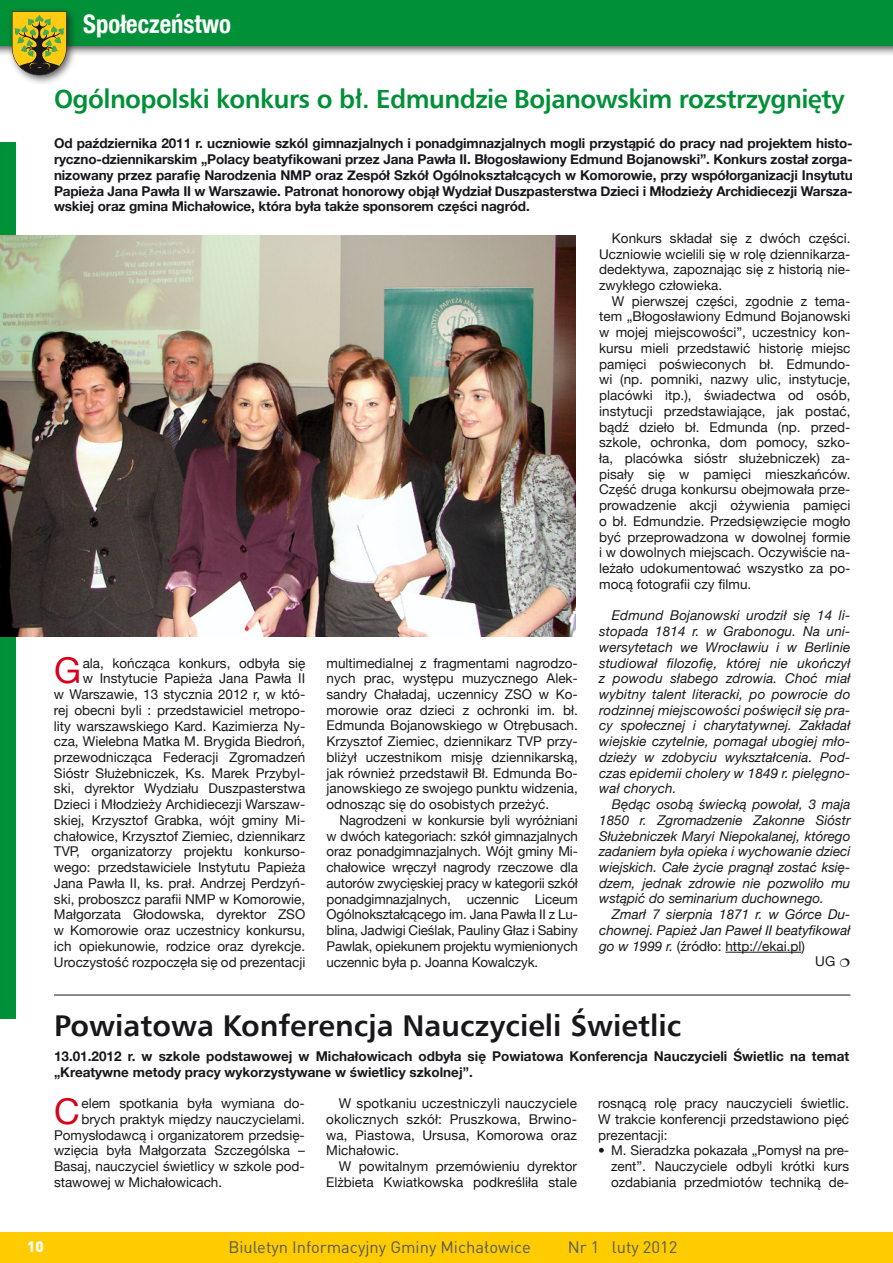
<style>
.page{position:relative;width:893px;height:1263px;background:#fff}
.page>*{position:absolute;margin:0;border:0;box-sizing:border-box;transform-origin:0 0}
.t1{font:35.55px "Helvetica Neue";color:#d8001c}
.t2{font:700 30px "Humnst 777 EU";color:#1a171c}
.t3{font:700 26.25px "Humnst 777 EU";letter-spacing:-.02em;color:#009037}
.t4{font:700 condensed 25.5px "Helvetica Neue LT Com";color:#fff}
.t5{font:16.5px "DIN Pro";color:#58585a}
.t6{font:900 15px "DIN";color:#fff}
.t7{font:13.5px/15.8px "Helvetica Neue";color:#1a171c;text-align:justify}
.t8{font:italic 13.5px/15.8px "Helvetica Neue";color:#1a171c;text-align:justify}
.t9{font:700 13.5px/15.8px "Helvetica Neue";color:#1a171c;text-align:justify}
.s1{font-style:italic}
</style>
<div class="page">
<div style="left:0;top:0;width:893px;height:56px;background:#1a171c;opacity:.75"></div>
<div style="left:0;top:0;width:893px;height:45px;background:#009037"></div>
<div style="left:0;top:1233px;width:893px;height:30px;background:#fecc00"></div>
<div style="left:7px;top:6px;width:70px;height:80px;background:#1a171c;opacity:.75"></div>
<svg style="left:12px;top:12px;width:54px;height:63px;background:#ad9e2c"></svg>
<div style="left:0;top:142px;width:16px;height:877px;background:#009037"></div>
<hr style="left:725px;top:952px;width:76px;height:1px;background:#1a171c">
<img style="left:0;top:236px;width:576px;height:400px">
<hr style="left:54px;top:995px;width:796px;height:1px;background:#1a171c">
<h3 class="t4" style="left:83px;top:8px;width:149px">Społeczeństwo</h3>
<h3 class="t3" style="left:54px;top:82px;width:792px">Ogólnopolski konkurs o bł. Edmundzie Bojanowskim rozstrzygnięty</h3>
<p class="t9" style="left:54px;top:135px;width:800px">Od października 2011 r. uczniowie szkól gimnazjalnych i ponadgimnazjalnych mogli przystąpić do pracy nad projektem histo&shy;ryczno-dziennikarskim „Polacy beatyfikowani przez Jana Pawła II. Błogosławiony Edmund Bojanowski”. Konkurs został zorga&shy;nizowany przez parafię Narodzenia NMP oraz Zespół Szkół Ogólnokształcących w Komorowie, przy współorganizacji Insytutu Papieża Jana Pawła II w Warszawie. Patronat honorowy objął Wydział Duszpasterstwa Dzieci i Młodzieży Archidiecezji Warsza&shy;wskiej oraz gmina Michałowice, która była także sponsorem części nagród.</p>
<h1 class="t1" style="left:54px;top:649px;width:28px">G</h1>
<p class="t7" style="left:54px;top:655px;width:253px;text-align:right">ala, kończąca konkurs, odbyła się<br>w Instytucie Papieża Jana Pawła II<br>w Warszawie, 13 stycznia 2012 r, w któ&shy;rej obecni byli : przedstawiciel metropo&shy;lity warszawskiego Kard. Kazimierza Ny&shy;cza, Wielebna Matka M. Brygida Biedroń, przewodnicząca Federacji Zgromadzeń Sióstr Służebniczek, Ks. Marek Przybyl&shy;ski, dyrektor Wydziału Duszpasterstwa Dzieci i Młodzieży Archidiecezji Warszaw&shy;skiej, Krzysztof Grabka, wójt gminy Mi&shy;chałowice, Krzysztof Ziemiec, dziennikarz TVP, organizatorzy projektu konkurso&shy;wego: przedstawiciele Instytutu Papieża Jana Pawła II, ks. prał. Andrzej Perdzyń&shy;ski, proboszcz parafii NMP w Komorowie, Małgorzata Głodowska, dyrektor ZSO w Komorowie oraz uczestnicy konkursu, ich opiekunowie, rodzice oraz dyrekcje.<br>Uroczystość rozpoczęła się od prezentacji</p>
<p class="t7" style="left:327px;top:655px;width:253px">multimedialnej z fragmentami nagrodzo&shy;nych prac, występu muzycznego Alek&shy;sandry Chaładaj, uczennicy ZSO w Ko&shy;morowie oraz dzieci z ochronki im. bł.<br>Edmunda Bojanowskiego w Otrębusach.<br>Krzysztof Ziemiec, dziennikarz TVP przy&shy;bliżył uczestnikom misję dziennikarską, jak również przedstawił Bł. Edmunda Bo&shy;janowskiego ze swojego punktu widzenia, odnosząc się do osobistych przeżyć.</p>
<p class="t7" style="left:327px;top:812px;width:253px;text-indent:13px">Nagrodzeni w konkursie byli wyróżniani w dwóch kategoriach: szkół gimnazjalnych oraz ponadgimnazjalnych. Wójt gminy Mi&shy;chałowice wręczył nagrody rzeczowe dla autorów zwycięskiej pracy w kategorii szkół ponadgimnazjalnych, uczennic Liceum Ogólnokształcącego im. Jana Pawła II z Lu&shy;blina, Jadwigi Cieślak, Pauliny Głaz i Sabiny Pawlak, opiekunem projektu wymienionych uczennic była p. Joanna Kowalczyk.</p>
<p class="t7" style="left:599px;top:230px;width:253px;text-indent:13px">Konkurs składał się z dwóch części.<br>Uczniowie wcielili się w rolę dziennikarza&shy;dedektywa, zapoznając się z historią nie&shy;zwykłego człowieka.</p>
<p class="t7" style="left:599px;top:293px;width:253px;text-indent:13px">W pierwszej części, zgodnie z tema&shy;tem „Błogosławiony Edmund Bojanowski w mojej miejscowości”, uczestnicy kon&shy;kursu mieli przedstawić historię miejsc pamięci poświeconych bł. Edmundo&shy;wi (np. pomniki, nazwy ulic, instytucje, placówki itp.), świadectwa od osób, instytucji przedstawiające, jak postać, bądź dzieło bł. Edmunda (np. przed&shy;szkole, ochronka, dom pomocy, szko&shy;ła, placówka sióstr służebniczek) za&shy;pisały się w pamięci mieszkańców.<br>Część druga konkursu obejmowała prze&shy;prowadzenie akcji ożywienia pamięci o bł. Edmundzie. Przedsięwzięcie mogło być przeprowadzona w dowolnej formie i w dowolnych miejscach. Oczywiście na&shy;leżało udokumentować wszystko za po&shy;mocą fotografii czy filmu.</p>
<p class="t8" style="left:599px;top:607px;width:253px;text-indent:13px">Edmund Bojanowski urodził się 14 li&shy;stopada 1814 r. w Grabonogu. Na uni&shy;wersytetach we Wrocławiu i w Berlinie studiował filozofię, której nie ukończył z powodu słabego zdrowia. Choć miał wybitny talent literacki, po powrocie do rodzinnej miejscowości poświęcił się pra&shy;cy społecznej i charytatywnej. Zakładał wiejskie czytelnie, pomagał ubogiej mło&shy;dzieży w zdobyciu wykształcenia. Pod&shy;czas epidemii cholery w 1849 r. pielęgno&shy;wał chorych.</p>
<p class="t8" style="left:599px;top:796px;width:253px;text-indent:13px">Będąc osobą świecką powołał, 3 maja 1850 r. Zgromadzenie Zakonne Sióstr Służebniczek Maryi Niepokalanej, którego zadaniem była opieka i wychowanie dzieci wiejskich. Całe życie pragnął zostać księ&shy;dzem, jednak zdrowie nie pozwoliło mu wstąpić do seminarium duchownego.</p>
<p class="t8" style="left:612px;top:906px;width:240px">Zmarł 7 sierpnia 1871 r. w Górce Du-</p>
<p class="t8" style="left:599px;top:922px;width:253px">chownej. Papież Jan Paweł II beatyfikował</p>
<p class="t7" style="left:599px;top:938px;width:207px"><span class="s1">go w 1999 r.</span> (źródło: http://ekai.pl)</p>
<p class="t7" style="left:815px;top:953px;width:21px">UG</p>
<h2 class="t2" style="left:54px;top:1007px;width:629px">Powiatowa Konferencja Nauczycieli Świetlic</h2>
<p class="t9" style="left:54px;top:1048px;width:797px">13.01.2012 r. w szkole podstawowej w Michałowicach odbyła się Powiatowa Konferencja Nauczycieli Świetlic na temat „Kreatywne metody pracy wykorzystywane w świetlicy szkolnej”.</p>
<h1 class="t1" style="left:54px;top:1090px;width:27px">C</h1>
<p class="t7" style="left:81px;top:1095px;width:225px">elem spotkania była wymiana do-</p>
<p class="t7" style="left:81px;top:1111px;width:225px">brych praktyk między nauczycielami.</p>
<p class="t7" style="left:54px;top:1127px;width:252px">Pomysłodawcą i organizatorem przedsię-</p>
<p class="t7" style="left:54px;top:1142px;width:252px">wzięcia była Małgorzata Szczególska –</p>
<p class="t7" style="left:54px;top:1158px;width:252px">Basaj, nauczyciel świetlicy w szkole pod-</p>
<p class="t7" style="left:54px;top:1174px;width:170px">stawowej w Michałowicach.</p>
<p class="t7" style="left:326px;top:1095px;width:252px;text-indent:13px">W spotkaniu uczestniczyli nauczyciele okolicznych szkół: Pruszkowa, Brwino&shy;wa, Piastowa, Ursusa, Komorowa oraz Michałowic.</p>
<p class="t7" style="left:326px;top:1158px;width:252px;text-align:right">W powitalnym przemówieniu dyrektor<br>Elżbieta Kwiatkowska podkreśliła stale</p>
<p class="t7" style="left:598px;top:1095px;width:252px">rosnącą rolę pracy nauczycieli świetlic.<br>W trakcie konferencji przedstawiono pięć prezentacji:</p>
<p class="t7" style="left:611px;top:1142px;width:240px;text-indent:-13px">• M. Sieradzka pokazała „Pomysł na pre&shy;zent”. Nauczyciele odbyli krótki kurs ozdabiania przedmiotów techniką de-</p>
<p class="t6" style="left:27px;top:1236px;width:18px">10</p>
<p class="t5" style="left:228px;top:1236px;width:304px">Biuletyn Informacyjny Gminy Michałowice</p>
<p class="t5" style="left:568px;top:1236px;width:111px">Nr 1 luty 2012</p>
</div>
